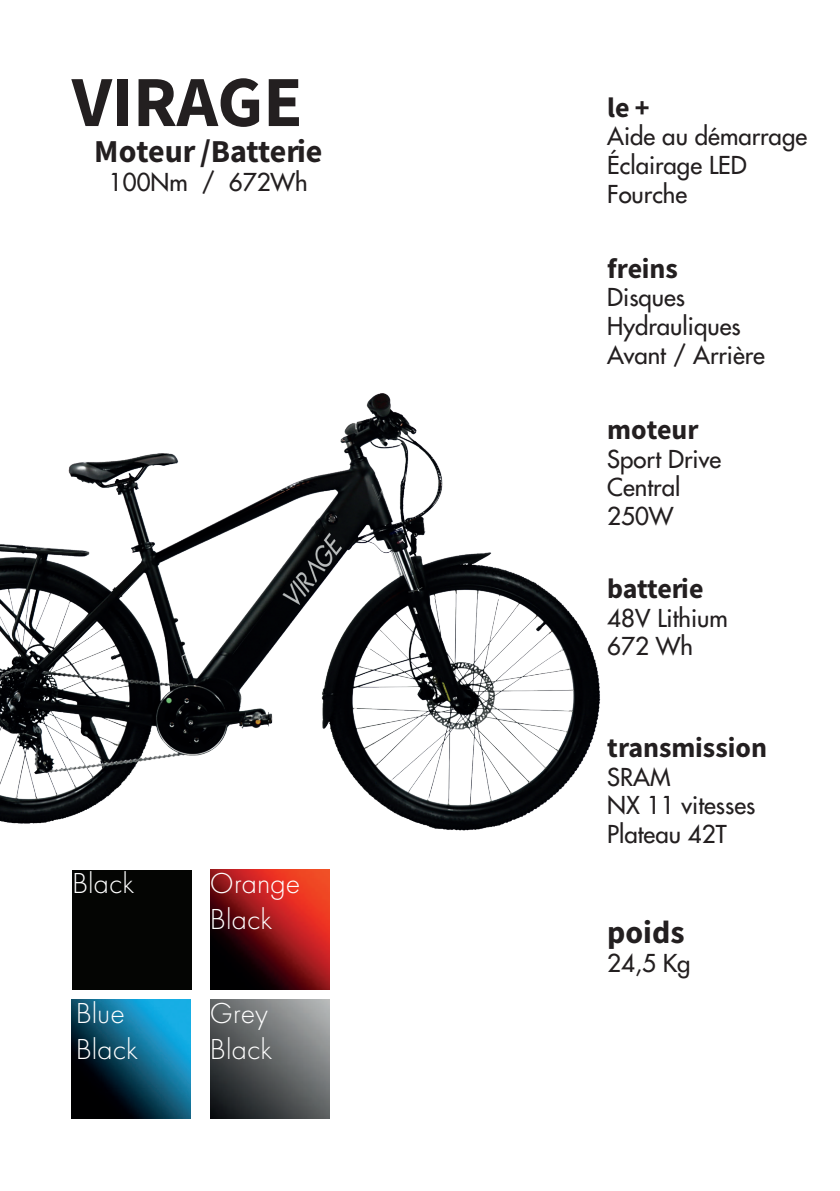
<style>
.page{position:relative;width:840px;height:1191px;background:#fff}
.page>*{position:absolute;margin:0;border:0;box-sizing:border-box;transform-origin:0 0}
.t1{font:72px "Source Sans Variable";letter-spacing:-.01em;color:#231f20}
.t2{font:32px "Source Sans Variable";color:#231f20}
.t3{font:300 30px/36px "Futura PT";color:#fff}
.t4{font:28px "Source Sans Variable";color:#231f20}
.t5{font:28px "Source Sans Variable";letter-spacing:-.02em;color:#231f20}
.t6{font:24px/28.8px "Futura LT";color:#231f20}
</style>
<div class="page">
<div style="left:72px;top:870px;width:119px;height:119px;background:#040503"></div>
<img style="left:210px;top:870px;width:119px;height:119px">
<img style="left:0;top:393px;width:601px;height:477px">
<img style="left:72px;top:999px;width:119px;height:120px">
<img style="left:210px;top:999px;width:119px;height:120px">
<h1 class="t1" style="left:72px;top:59px;width:232px">VIRAGE</h1>
<h2 class="t2" style="left:94px;top:132px;width:230px">Moteur /Batterie</h2>
<p class="t6" style="left:109px;top:168px;width:200px">100Nm / 672Wh</p>
<p class="t3" style="left:72px;top:865px;width:64px">Black</p>
<p class="t3" style="left:210px;top:865px;width:92px">Orange<br>Black</p>
<p class="t3" style="left:76px;top:995px;width:64px">Blue<br>Black</p>
<p class="t3" style="left:210px;top:995px;width:64px">Grey<br>Black</p>
<p class="t4" style="left:607px;top:90px;width:44px">le +</p>
<p class="t6" style="left:607px;top:122px;width:201px">Aide au démarrage<br>Éclairage LED<br>Fourche</p>
<p class="t4" style="left:607px;top:251px;width:72px">freins</p>
<p class="t6" style="left:607px;top:283px;width:159px">Disques<br>Hydrauliques<br>Avant / Arrière</p>
<p class="t4" style="left:607px;top:412px;width:93px">moteur</p>
<p class="t6" style="left:607px;top:444px;width:115px">Sport Drive<br>Central<br>250W</p>
<p class="t5" style="left:607px;top:571px;width:98px">batterie</p>
<p class="t6" style="left:607px;top:603px;width:122px">48V Lithium<br>672 Wh</p>
<p class="t4" style="left:607px;top:730px;width:161px">transmission</p>
<p class="t6" style="left:607px;top:762px;width:149px">SRAM<br>NX 11 vitesses<br>Plateau 42T</p>
<h2 class="t2" style="left:607px;top:912px;width:79px">poids</h2>
<p class="t6" style="left:607px;top:948px;width:85px">24,5 Kg</p>
</div>
